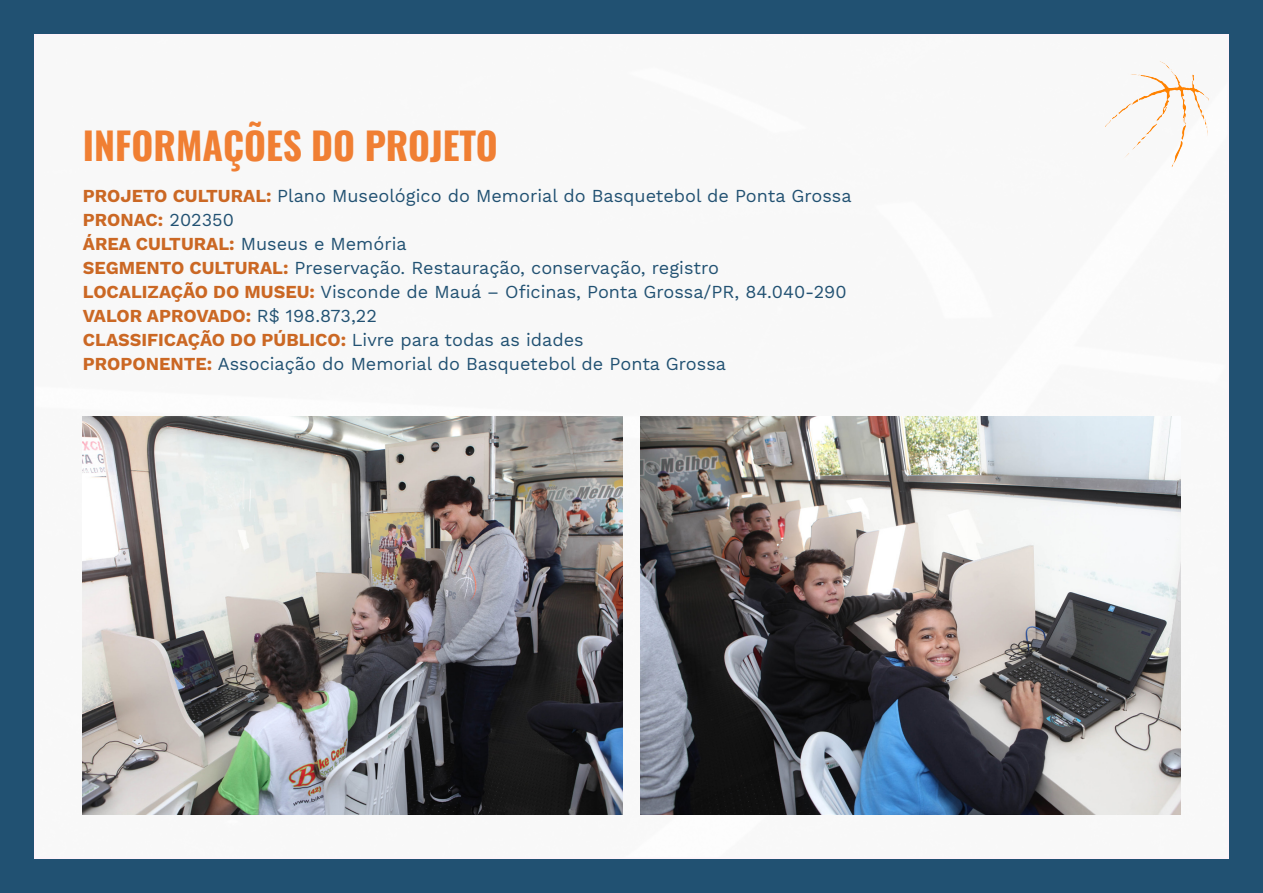
<style>
.page{position:relative;width:1263px;height:893px;background:#215172}
.page>*{position:absolute;margin:0;border:0;box-sizing:border-box;transform-origin:0 0}
.t1{font:700 37.5px "Oswald";color:#f07f33}
.t2{font:18px "Work Sans";color:#215172}
.t3{font:700 18px "Work Sans";color:#cb6824}
.s1{font-weight:700;color:#cb6824}
.s2{font-weight:400;color:#215172}
</style>
<div class="page">
<div style="left:37px;top:37px;width:1189px;height:819px;background:#f8f8f8"></div>
<img style="left:83px;top:417px;width:540px;height:398px">
<img style="left:640px;top:417px;width:540px;height:398px">
<img style="left:1105px;top:54px;width:104px;height:116px">
<p class="t1" style="left:83px;top:112px;width:416px">INFORMAÇÕES DO PROJETO</p>
<p class="t2" style="left:83px;top:185px;width:770px"><span class="s1">PROJETO CULTURAL:</span> Plano Museológico do Memorial do Basquetebol de Ponta Grossa</p>
<p class="t3" style="left:83px;top:209px;width:152px">PRONAC: <span class="s2">202350</span></p>
<p class="t2" style="left:83px;top:233px;width:325px"><span class="s1">ÁREA CULTURAL:</span> Museus e Memória</p>
<p class="t2" style="left:83px;top:257px;width:638px"><span class="s1">SEGMENTO CULTURAL:</span> Preservação. Restauração, conservação, registro</p>
<p class="t2" style="left:83px;top:281px;width:765px"><span class="s1">LOCALIZAÇÃO DO MUSEU:</span> Visconde de Mauá – Oficinas, Ponta Grossa/PR, 84.040-290</p>
<p class="t3" style="left:83px;top:305px;width:295px">VALOR APROVADO: <span class="s2">R$ 198.873,22</span></p>
<p class="t3" style="left:83px;top:329px;width:502px">CLASSIFICAÇÃO DO PÚBLICO: <span class="s2">Livre para todas as idades</span></p>
<p class="t2" style="left:83px;top:353px;width:645px"><span class="s1">PROPONENTE:</span> Associação do Memorial do Basquetebol de Ponta Grossa</p>
</div>
